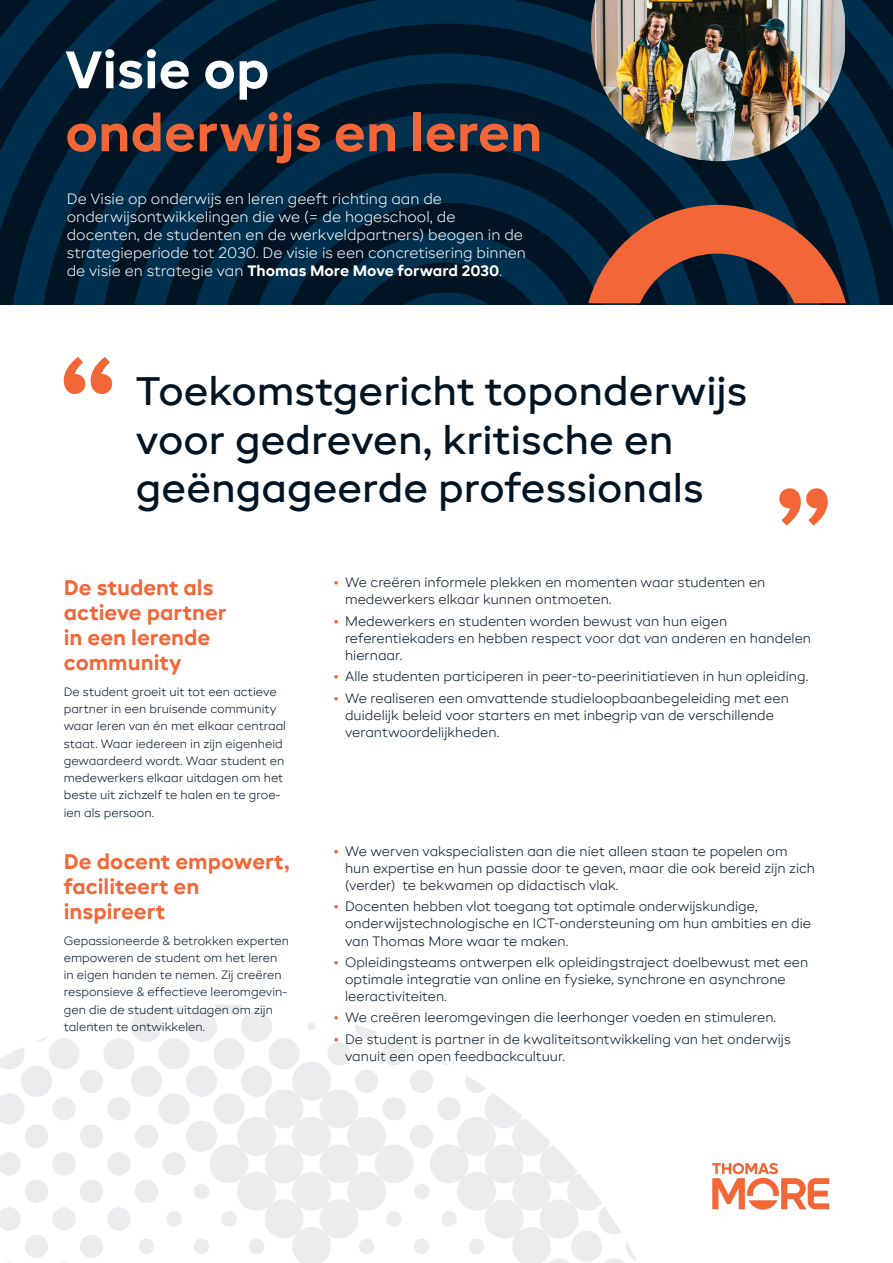
<style>
.page{position:relative;width:893px;height:1263px;background:#fff}
.page>*{position:absolute;margin:0;border:0;box-sizing:border-box;transform-origin:0 0}
.t1{font:700 52.5px "TM Candor";color:#f26637}
.t2{font:700 52.5px "TM Candor";color:#fff}
.t3{font:500 40.5px/48.6px "TM Candor";color:#001424}
.t4{font:700 21px/25.2px "TM Candor";color:#f26637}
.t5{font:300 15px/18px "TM Candor";color:#fff}
.t6{font:300 13.5px/17.1px "TM Candor";color:#001424}
.t7{font:300 12px/17.2px "TM Candor";color:#001424}
.s1{font-weight:700}
.s2{font-weight:500;font-size:12px;color:#f26637}
</style>
<div class="page">
<svg style="left:0;top:1004px;width:637px;height:259px"></svg>
<svg style="left:0;top:0;width:893px;height:304px;background:#002239"></svg>
<img style="left:591px;top:0;width:254px;height:161px">
<svg style="left:588px;top:205px;width:258px;height:98px;background:#7e4437"></svg>
<svg style="left:712px;top:1163px;width:117px;height:46px"></svg>
<svg style="left:64px;top:357px;width:48px;height:37px"></svg>
<svg style="left:779px;top:488px;width:49px;height:37px"></svg>
<h1 class="t2" style="left:65px;top:38px;width:206px">Visie op</h1>
<h1 class="t1" style="left:65px;top:101px;width:479px">onderwijs en leren</h1>
<p class="t5" style="left:67px;top:189px;width:461px">De Visie op onderwijs en leren geeft richting aan de onderwijsontwikkelingen die we (= de hogeschool, de docenten, de studenten en de werkveldpartners) beogen in de strategieperiode tot 2030. De visie is een concretisering binnen de visie en strategie van <span class="s1">Thomas More Move forward 2030</span>.</p>
<h2 class="t3" style="left:136px;top:367px;width:613px">Toekomstgericht toponderwijs voor gedreven, kritische en geëngageerde professionals</h2>
<h3 class="t4" style="left:64px;top:575px;width:164px">De student als actieve partner in een lerende community</h3>
<p class="t7" style="left:64px;top:683px;width:224px">De student groeit uit tot een actieve partner in een bruisende community waar leren van én met elkaar centraal staat. Waar iedereen in zijn eigenheid gewaardeerd wordt. Waar student en medewerkers elkaar uitdagen om het beste uit zichzelf te halen en te groe&shy;ien als persoon.</p>
<h3 class="t4" style="left:64px;top:849px;width:227px">De docent empowert, faciliteert en inspireert</h3>
<p class="t7" style="left:64px;top:932px;width:227px">Gepassioneerde &amp; betrokken experten empoweren de student om het leren in eigen handen te nemen. Zij creëren responsieve &amp; effectieve leeromgevin&shy;gen die de student uitdagen om zijn talenten te ontwikkelen.</p>
<p class="t6" style="left:345px;top:574px;width:422px;text-indent:-12px"><span class="s2">•</span> We creëren informele plekken en momenten waar studenten en medewerkers elkaar kunnen ontmoeten.</p>
<p class="t6" style="left:345px;top:612px;width:468px;text-indent:-12px"><span class="s2">•</span> Medewerkers en studenten worden bewust van hun eigen referentiekaders en hebben respect voor dat van anderen en handelen hiernaar.</p>
<p class="t6" style="left:333px;top:668px;width:477px"><span class="s2">•</span> Alle studenten participeren in peer-to-peerinitiatieven in hun opleiding.</p>
<p class="t6" style="left:345px;top:689px;width:445px;text-indent:-12px"><span class="s2">•</span> We realiseren een omvattende studieloopbaanbegeleiding met een duidelijk beleid voor starters en met inbegrip van de verschillende verantwoordelijkheden.</p>
<p class="t6" style="left:345px;top:842px;width:471px;text-indent:-12px"><span class="s2">•</span> We werven vakspecialisten aan die niet alleen staan te popelen om hun expertise en hun passie door te geven, maar die ook bereid zijn zich (verder) te bekwamen op didactisch vlak.</p>
<p class="t6" style="left:345px;top:898px;width:467px;text-indent:-12px"><span class="s2">•</span> Docenten hebben vlot toegang tot optimale onderwijskundige, onderwijstechnologische en ICT-ondersteuning om hun ambities en die van Thomas More waar te maken.</p>
<p class="t6" style="left:345px;top:953px;width:465px;text-indent:-12px"><span class="s2">•</span> Opleidingsteams ontwerpen elk opleidingstraject doelbewust met een optimale integratie van online en fysieke, synchrone en asynchrone leeractiviteiten.</p>
<p class="t6" style="left:333px;top:1009px;width:445px"><span class="s2">•</span> We creëren leeromgevingen die leerhonger voeden en stimuleren.</p>
<p class="t6" style="left:345px;top:1030px;width:447px;text-indent:-12px"><span class="s2">•</span> De student is partner in de kwaliteitsontwikkeling van het onderwijs vanuit een open feedbackcultuur.</p>
</div>
